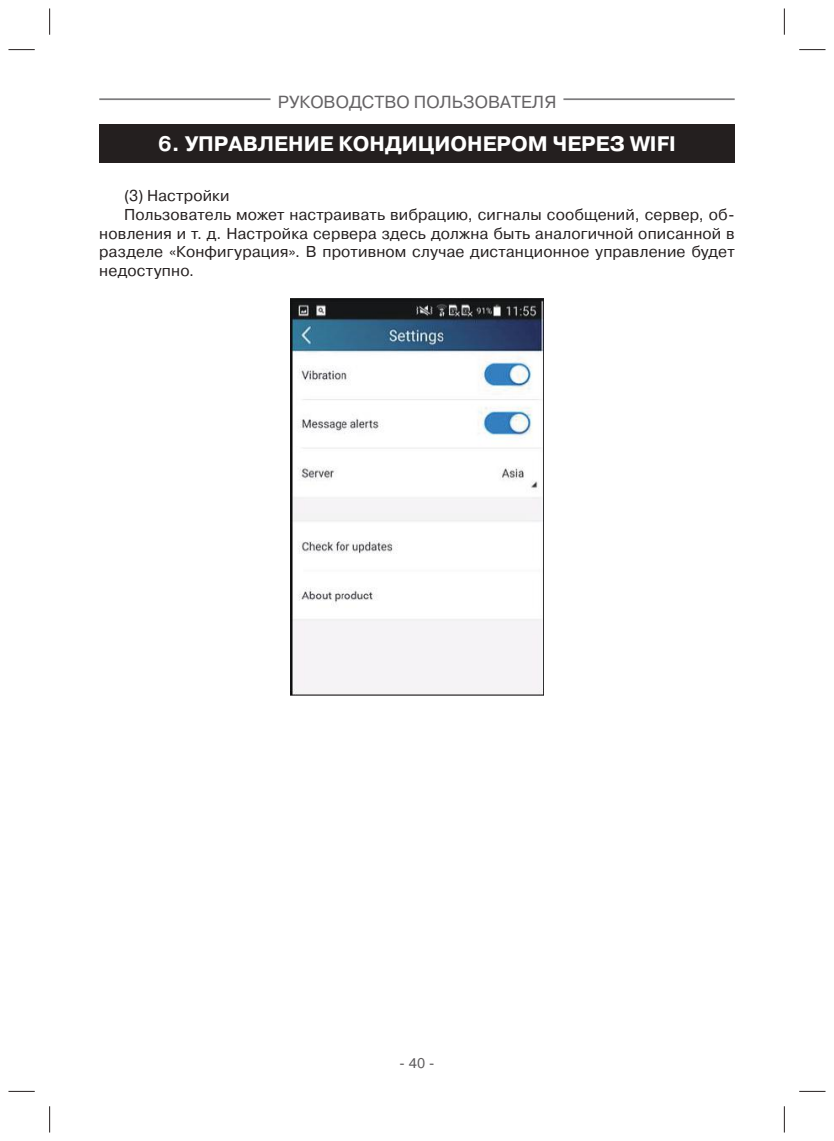
<style>
.page{position:relative;width:834px;height:1141px;background:#fff}
.page>*{position:absolute;margin:0;border:0;box-sizing:border-box;transform-origin:0 0}
.t1{font:700 21px "Pragmatica C";color:#fff}
.t2{font:17.5px "Pragmatica C";color:#656365}
.t3{font:15.75px "Pragmatica C";letter-spacing:.01em;color:#241f1f}
.t4{font:14px "Pragmatica C";color:#5e5c5d}
</style>
<div class="page">
<hr style="left:99px;top:98px;width:171px;height:2px;background:#7d7c7e">
<hr style="left:563px;top:98px;width:171px;height:2px;background:#7d7c7e">
<img style="left:290px;top:298px;width:254px;height:397px">
<div style="left:99px;top:124px;width:635px;height:39px;background:#241f1f"></div>
<svg style="left:8px;top:49px;width:27px;height:1px"></svg>
<svg style="left:799px;top:49px;width:26px;height:1px"></svg>
<svg style="left:8px;top:1091px;width:27px;height:1px"></svg>
<svg style="left:799px;top:1091px;width:26px;height:1px"></svg>
<svg style="left:49px;top:8px;width:1px;height:27px"></svg>
<svg style="left:49px;top:1106px;width:1px;height:26px"></svg>
<svg style="left:783px;top:8px;width:1px;height:27px"></svg>
<svg style="left:783px;top:1106px;width:1px;height:26px"></svg>
<p class="t2" style="left:278px;top:95px;width:279px">РУКОВОДСТВО ПОЛЬЗОВАТЕЛЯ</p>
<h1 class="t1" style="left:158px;top:132px;width:519px">6. УПРАВЛЕНИЕ КОНДИЦИОНЕРОМ ЧЕРЕЗ WIFI</h1>
<p class="t3" style="left:124px;top:189px;width:107px">(3) Настройки</p>
<p class="t3" style="left:124px;top:208px;width:612px">Пользователь может настраивать вибрацию, сигналы сообщений, сервер, об-</p>
<p class="t3" style="left:99px;top:227px;width:636px">новления и т. д. Настройка сервера здесь должна быть аналогичной описанной в</p>
<p class="t3" style="left:99px;top:246px;width:636px">разделе «Конфигурация». В противном случае дистанционное управление будет</p>
<p class="t3" style="left:99px;top:265px;width:96px">недоступно.</p>
<p class="t4" style="left:399px;top:1058px;width:37px">- 40 -</p>
</div>
